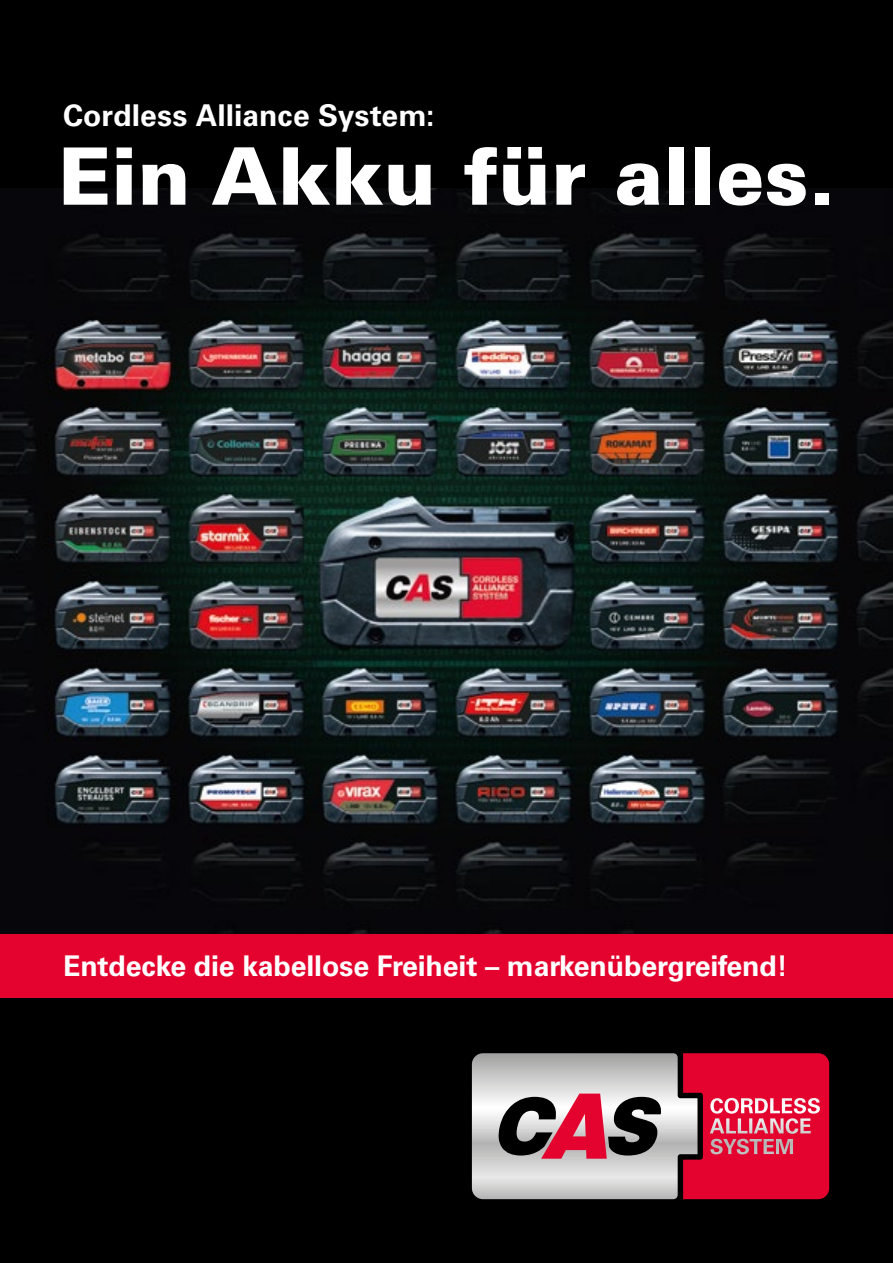
<style>
.page{position:relative;width:893px;height:1263px;background:#000}
.page>*{position:absolute;margin:0;border:0;box-sizing:border-box;transform-origin:0 0}
.t1{font:900 79.5px "Univers LT Pro 75";color:#fff}
.t2{font:700 30px "Univers LT Pro 65";color:#fff}
.t3{font:700 28.5px "Univers LT Pro 65";letter-spacing:-.005em;color:#fff}
</style>
<div class="page">
<img style="left:0;top:189px;width:893px;height:745px">
<svg style="left:820px;top:1053px;width:9px;height:146px"></svg>
<svg style="left:472px;top:1053px;width:348px;height:146px;background:#d17687"></svg>
<svg style="left:498px;top:1093px;width:164px;height:66px"></svg>
<div style="left:0;top:934px;width:893px;height:64px;background:#e4032e"></div>
<p class="t2" style="left:63px;top:97px;width:373px">Cordless Alliance System:</p>
<h1 class="t1" style="left:58px;top:126px;width:778px">Ein Akku für alles.</h1>
<p class="t3" style="left:63px;top:949px;width:726px">Entdecke die kabellose Freiheit – markenübergreifend!</p>
</div>
